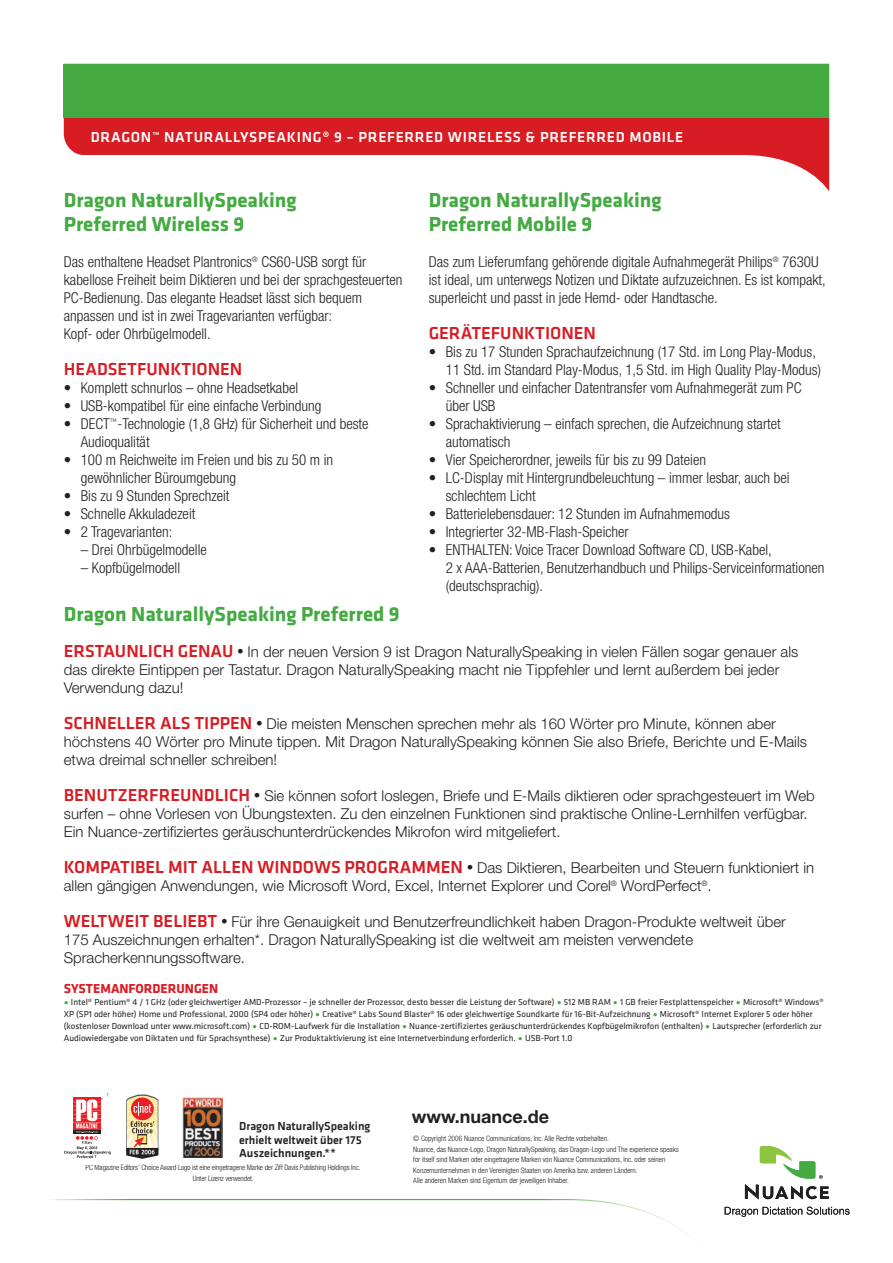
<style>
.page{position:relative;width:893px;height:1263px;background:#fff}
.page>*{position:absolute;margin:0;border:0;box-sizing:border-box;transform-origin:0 0}
.t1{font:700 21px/24px "Klavika";color:#44aa42}
.t2{font:500 18px "Klavika";color:#d81c23}
.t3{font:700 18px "Helvetica Neue";color:#231f20}
.t4{font:300 condensed 15px/18px "Helvetica Neue";color:#231f20}
.t5{font:300 15px/18px "Helvetica Neue";color:#231f20}
.t6{font:500 15px "Klavika";letter-spacing:.05em;color:#fff}
.t7{font:700 13.5px "Klavika";color:#d81c23}
.t8{font:500 12px/13.5px "Klavika";color:#231f20}
.t9{font:9px/12px "Klavika";color:#231f20}
.t10{font:300 condensed 7.5px/10.5px "Helvetica Neue";color:#231f20}
.t11{font:300 condensed 4.5px "Helvetica Neue";color:#231f20}
.s1{font-family:"Klavika";font-weight:500;font-size:18px;color:#d81c23}
.s2{font-family:"Klavika";font-weight:500;font-size:18px}
.s3{font-size:13.5px;color:#44aa42}
</style>
<div class="page">
<svg style="left:64px;top:117px;width:765px;height:74px;fill:#d81c23"></svg>
<div style="left:64px;top:64px;width:765px;height:53px;background:#44aa42"></div>
<svg style="left:569px;top:1146px;width:281px;height:85px"></svg>
<div style="left:73px;top:1097px;width:27px;height:33px;background:#ee1d23"></div>
<svg style="left:64px;top:1098px;width:47px;height:60px"></svg>
<svg style="left:126px;top:1095px;width:32px;height:63px;background:#cc9d82"></svg>
<img style="left:182px;top:1097px;width:40px;height:60px">
<p class="t6" style="left:91px;top:132px;width:594px">DRAGON™ NATURALLYSPEAKING® 9 – PREFERRED WIRELESS &amp; PREFERRED MOBILE</p>
<h1 class="t1" style="left:64px;top:190px;width:234px">Dragon NaturallySpeaking<br>Preferred Wireless 9</h1>
<p class="t4" style="left:64px;top:254px;width:340px">Das enthaltene Headset Plantronics<sup>®</sup> CS60-USB sorgt für kabellose Freiheit beim Diktieren und bei der sprachgesteuerten PC-Bedienung. Das elegante Headset lässt sich bequem anpassen und ist in zwei Tragevarianten verfügbar:<br>Kopf- oder Ohrbügelmodell.</p>
<p class="t2" style="left:64px;top:363px;width:180px">HEADSETFUNKTIONEN</p>
<p class="t4" style="left:64px;top:380px;width:236px">• Komplett schnurlos – ohne Headsetkabel</p>
<p class="t4" style="left:64px;top:398px;width:259px">• USB-kompatibel für eine einfache Verbindung</p>
<p class="t4" style="left:81px;top:416px;width:289px;text-indent:-17px">• DECT<sup>™</sup>-Technologie (1,8 GHz) für Sicherheit und beste<br>Audioqualität</p>
<p class="t4" style="left:81px;top:452px;width:254px;text-indent:-17px">• 100 m Reichweite im Freien und bis zu 50 m in gewöhnlicher Büroumgebung</p>
<p class="t4" style="left:64px;top:488px;width:167px">• Bis zu 9 Stunden Sprechzeit</p>
<p class="t4" style="left:64px;top:506px;width:133px">• Schnelle Akkuladezeit</p>
<p class="t4" style="left:64px;top:524px;width:110px">• 2 Tragevarianten:</p>
<p class="t4" style="left:81px;top:542px;width:128px">– Drei Ohrbügelmodelle</p>
<p class="t4" style="left:81px;top:560px;width:101px">– Kopfbügelmodell</p>
<h1 class="t1" style="left:64px;top:604px;width:337px">Dragon NaturallySpeaking Preferred 9</h1>
<p class="t5" style="left:64px;top:644px;width:736px"><span class="s1">ERSTAUNLICH GENAU</span> <span class="s2">•</span> In der neuen Version 9 ist Dragon NaturallySpeaking in vielen Fällen sogar genauer als das direkte Eintippen per Tastatur. Dragon NaturallySpeaking macht nie Tippfehler und lernt außerdem bei jeder<br>Verwendung dazu!</p>
<p class="t5" style="left:64px;top:716px;width:745px"><span class="s1">SCHNELLER ALS TIPPEN</span> <span class="s2">•</span> Die meisten Menschen sprechen mehr als 160 Wörter pro Minute, können aber höchstens 40 Wörter pro Minute tippen. Mit Dragon NaturallySpeaking können Sie also Briefe, Berichte und E-Mails etwa dreimal schneller schreiben!</p>
<p class="t5" style="left:64px;top:788px;width:752px"><span class="s1">BENUTZERFREUNDLICH</span> <span class="s2">•</span> Sie können sofort loslegen, Briefe und E-Mails diktieren oder sprachgesteuert im Web surfen – ohne Vorlesen von Übungstexten. Zu den einzelnen Funktionen sind praktische Online-Lernhilfen verfügbar.<br>Ein Nuance-zertifiziertes geräuschunterdrückendes Mikrofon wird mitgeliefert.</p>
<p class="t5" style="left:64px;top:860px;width:752px"><span class="s1">KOMPATIBEL MIT ALLEN WINDOWS PROGRAMMEN</span> <span class="s2">•</span> Das Diktieren, Bearbeiten und Steuern funktioniert in allen gängigen Anwendungen, wie Microsoft Word, Excel, Internet Explorer und Corel<sup>®</sup> WordPerfect<sup>®</sup>.</p>
<p class="t5" style="left:64px;top:914px;width:724px"><span class="s1">WELTWEIT BELIEBT</span> <span class="s2">•</span> Für ihre Genauigkeit und Benutzerfreundlichkeit haben Dragon-Produkte weltweit über<br>175 Auszeichnungen erhalten*. Dragon NaturallySpeaking ist die weltweit am meisten verwendete<br>Spracherkennungssoftware.</p>
<p class="t7" style="left:64px;top:984px;width:156px">SYSTEMANFORDERUNGEN</p>
<p class="t9" style="left:64px;top:997px;width:761px"><span class="s3">•</span> Intel® Pentium® 4 / 1 GHz (oder gleichwertiger AMD-Prozessor – je schneller der Prozessor, desto besser die Leistung der Software) <span class="s3">•</span> 512 MB RAM <span class="s3">•</span> 1 GB freier Festplattenspeicher <span class="s3">•</span> Microsoft® Windows® XP (SP1 oder höher) Home und Professional, 2000 (SP4 oder höher) <span class="s3">•</span> Creative® Labs Sound Blaster® 16 oder gleichwertige Soundkarte für 16-Bit-Aufzeichnung <span class="s3">•</span> Microsoft® Internet Explorer 5 oder höher (kostenloser Download unter www.microsoft.com) <span class="s3">•</span> CD-ROM-Laufwerk für die Installation <span class="s3">•</span> Nuance-zertifiziertes geräuschunterdrückendes Kopfbügelmikrofon (enthalten) <span class="s3">•</span> Lautsprecher (erforderlich zur Audiowiedergabe von Diktaten und für Sprachsynthese) <span class="s3">•</span> Zur Produktaktivierung ist eine Internetverbindung erforderlich. <span class="s3">•</span> USB-Port 1.0</p>
<h1 class="t1" style="left:429px;top:190px;width:234px">Dragon NaturallySpeaking<br>Preferred Mobile 9</h1>
<p class="t4" style="left:429px;top:254px;width:398px">Das zum Lieferumfang gehörende digitale Aufnahmegerät Philips<sup>®</sup> 7630U ist ideal, um unterwegs Notizen und Diktate aufzuzeichnen. Es ist kompakt, superleicht und passt in jede Hemd- oder Handtasche.</p>
<p class="t2" style="left:429px;top:327px;width:169px">GERÄTEFUNKTIONEN</p>
<p class="t4" style="left:446px;top:344px;width:377px;text-indent:-17px">• Bis zu 17 Stunden Sprachaufzeichnung (17 Std. im Long Play-Modus,<br>11 Std. im Standard Play-Modus, 1,5 Std. im High Quality Play-Modus)</p>
<p class="t4" style="left:446px;top:380px;width:357px;text-indent:-17px">• Schneller und einfacher Datentransfer vom Aufnahmegerät zum PC über USB</p>
<p class="t4" style="left:446px;top:416px;width:336px;text-indent:-17px">• Sprachaktivierung – einfach sprechen, die Aufzeichnung startet automatisch</p>
<p class="t4" style="left:429px;top:452px;width:279px">• Vier Speicherordner, jeweils für bis zu 99 Dateien</p>
<p class="t4" style="left:446px;top:470px;width:345px;text-indent:-17px">• LC-Display mit Hintergrundbeleuchtung – immer lesbar, auch bei schlechtem Licht</p>
<p class="t4" style="left:429px;top:506px;width:303px">• Batterielebensdauer: 12 Stunden im Aufnahmemodus</p>
<p class="t4" style="left:429px;top:524px;width:201px">• Integrierter 32-MB-Flash-Speicher</p>
<p class="t4" style="left:446px;top:542px;width:380px;text-indent:-17px">• ENTHALTEN: Voice Tracer Download Software CD, USB-Kabel,<br>2 x AAA-Batterien, Benutzerhandbuch und Philips-Serviceinformationen (deutschsprachig).</p>
<p class="t11" style="left:107px;top:1093px;width:4px">†</p>
<p class="t8" style="left:239px;top:1120px;width:133px">Dragon NaturallySpeaking erhielt weltweit über 175<br>Auszeichnungen.**</p>
<p class="t10" style="left:86px;top:1163px;width:276px;text-align:center">PC Magazine Editors’ Choice Award Logo ist eine eingetragene Marke der Ziff Davis Publishing Holdings Inc.<br>Unter Lizenz verwendet.</p>
<p class="t3" style="left:412px;top:1110px;width:139px">www.nuance.de</p>
<p class="t10" style="left:413px;top:1134px;width:267px">© Copyright 2006 Nuance Communications, Inc. Alle Rechte vorbehalten.<br>Nuance, das Nuance-Logo, Dragon NaturallySpeaking, das Dragon-Logo und The experience speaks for itself sind Marken oder eingetragene Marken von Nuance Communications, Inc. oder seinen Konzernunternehmen in den Vereinigten Staaten von Amerika bzw. anderen Ländern.<br>Alle anderen Marken sind Eigentum der jeweiligen Inhaber.</p>
</div>
